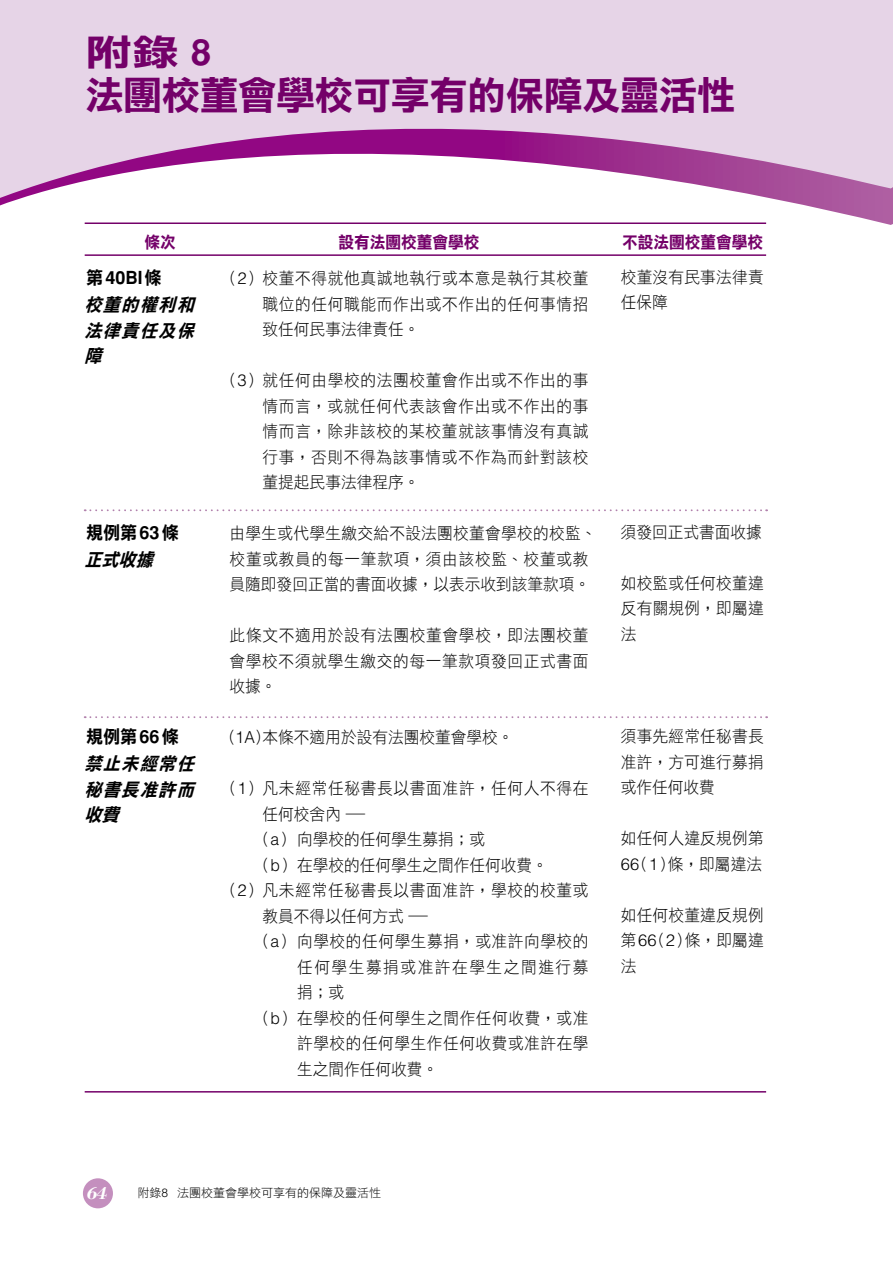
<style>
.page{position:relative;width:893px;height:1263px;background:#fff}
.page>*{position:absolute;margin:0;border:0;box-sizing:border-box;transform-origin:0 0}
.t1{font:39px "DF Li Hei Bd HK BF";letter-spacing:-.02em;color:#740069}
.t2{font:36px "DF Li Hei Bd HK BF";color:#740069;scale:1.31 1}
.t3{font:italic 18px/26px "DF Li Hei Bd HK BF";color:#000;text-align:justify;scale:.95 1}
.t4{font:18px/27px "DF Li Hei Bd HK BF";color:#000;scale:.95 1}
.t5{font:700 18px "Helvetica";color:#000}
.t6{font:italic 700 18px "Bodoni";color:#fff}
.t7{font:16.5px/25.5px "DF Li Hei Lt HK BF";letter-spacing:.035em;color:#000;text-align:justify;scale:.95 1}
.t8{font:16.5px "DF Li Hei Lt HK BF";color:#000;scale:.95 1}
.t9{font:16.5px/25.5px "DF Li Hei Lt HK BF";letter-spacing:.015em;color:#000;scale:.95 1}
.t10{font:16.5px "DF Li Hei Bd HK BF";color:#740069;scale:.95 1}
.t11{font:16.5px "DF Li Hei Lt HK BF";letter-spacing:.1em;color:#000;scale:.95 1}
.t12{font:12px "DF Li Hei Lt HK BF";color:#000}
.s1{font-family:"Helvetica";font-weight:700}
.s2{font-family:"DF Li Hei Bd HK BF";font-weight:400}
.s3{font-style:italic}
.s4{font-style:normal}
.s5{font-family:"Helvetica";font-weight:700;font-style:normal}
.s6{font-family:"Helvetica";font-weight:300}
</style>
<div class="page">
<svg style="left:0;top:0;width:892px;height:225px"></svg>
<svg style="left:892px;top:0;width:1px;height:225px"></svg>
<div style="left:83px;top:1178px;width:30px;height:30px;background:#c48fbe;border-radius:50%"></div>
<hr style="left:85px;top:222px;width:681px;height:2px;background:#740069">
<hr style="left:85px;top:254px;width:681px;height:2px;background:#740069">
<svg style="left:85px;top:509px;width:682px;height:2px"></svg>
<svg style="left:85px;top:716px;width:682px;height:2px"></svg>
<hr style="left:85px;top:1091px;width:681px;height:1px;background:#740069">
<h2 class="t2" style="left:85px;top:34px;width:98px">附錄 <span class="s1">8</span></h2>
<h1 class="t1" style="left:85px;top:75px;width:652px">法團校董會學校可享有的保障及靈活性</h1>
<p class="t10" style="left:144px;top:234px;width:34px">條次</p>
<p class="t10" style="left:339px;top:234px;width:150px">設有法團校董會學校</p>
<p class="t10" style="left:622px;top:234px;width:150px">不設法團校董會學校</p>
<p class="t5" style="left:86px;top:267px;width:77px"><span class="s2">第</span>40BI<span class="s2">條</span></p>
<p class="t3" style="left:84px;top:293px;width:122px;line-height:25.5px">校董的權利和法律責任及保障</p>
<p class="t4" style="left:84px;top:520px;width:101px">規例第<span class="s1">63</span>條<span class="s3">正式收據</span></p>
<p class="t3" style="left:84px;top:724px;width:122px;text-align:left"><span class="s4">規例第</span><span class="s5">66</span><span class="s4">條</span>禁止未經常任秘書長准許而收費</p>
<p class="t7" style="left:263px;top:266px;width:344px;text-indent:-41px">（<span class="s6">2</span>）校董不得就他真誠地執行或本意是執行其校董職位的任何職能而作出或不作出的任何事情招致任何民事法律責任。</p>
<p class="t7" style="left:263px;top:368px;width:345px;text-indent:-41px">（<span class="s6">3</span>）就任何由學校的法團校董會作出或不作出的事情而言，或就任何代表該會作出或不作出的事情而言，除非該校的某校董就該事情沒有真誠行事，否則不得為該事情或不作為而針對該校董提起民事法律程序。</p>
<p class="t7" style="left:230px;top:521px;width:388px;text-align:left">由學生或代學生繳交給不設法團校董會學校的校監、校董或教員的每一筆款項，須由該校監、校董或教員隨即發回正當的書面收據，以表示收到該筆款項。</p>
<p class="t7" style="left:230px;top:623px;width:379px">此條文不適用於設有法團校董會學校，即法團校董會學校不須就學生繳交的每一筆款項發回正式書面收據。</p>
<p class="t8" style="left:221px;top:729px;width:309px">（<span class="s6">1A</span>）本條不適用於設有法團校董會學校。</p>
<p class="t7" style="left:222px;top:776px;width:388px">（<span class="s6">1</span>）凡未經常任秘書長以書面准許，任何人不得在</p>
<p class="t7" style="left:263px;top:802px;width:111px">任何校舍內 —</p>
<p class="t8" style="left:255px;top:831px;width:244px">（<span class="s6">a</span>）向學校的任何學生募捐；或</p>
<p class="t8" style="left:255px;top:856px;width:310px">（<span class="s6">b</span>）在學校的任何學生之間作任何收費。</p>
<p class="t7" style="left:222px;top:878px;width:388px">（<span class="s6">2</span>）凡未經常任秘書長以書面准許，學校的校董或</p>
<p class="t8" style="left:263px;top:907px;width:177px">教員不得以任何方式 —</p>
<p class="t7" style="left:255px;top:929px;width:353px">（<span class="s6">a</span>）向學校的任何學生募捐，或准許向學校的</p>
<p class="t11" style="left:297px;top:958px;width:308px">任何學生募捐或准許在學生之間進行募</p>
<p class="t7" style="left:297px;top:980px;width:51px">捐；或</p>
<p class="t7" style="left:255px;top:1006px;width:353px">（<span class="s6">b</span>）在學校的任何學生之間作任何收費，或准</p>
<p class="t7" style="left:297px;top:1031px;width:308px">許學校的任何學生作任何收費或准許在學</p>
<p class="t8" style="left:297px;top:1060px;width:150px">生之間作任何收費。</p>
<p class="t9" style="left:621px;top:265px;width:152px">校董沒有民事法律責任保障</p>
<p class="t8" style="left:621px;top:524px;width:150px">須發回正式書面收據</p>
<p class="t7" style="left:621px;top:571px;width:152px">如校監或任何校董違反有關規例，即屬違法</p>
<p class="t7" style="left:621px;top:724px;width:152px">須事先經常任秘書長准許，方可進行募捐或作任何收費</p>
<p class="t9" style="left:621px;top:826px;width:152px">如任何人違反規例第<br><span class="s6">66</span>（<span class="s6">1</span>）條，即屬違法</p>
<p class="t7" style="left:621px;top:903px;width:152px">如任何校董違反規例第<span class="s6">66</span>（<span class="s6">2</span>）條，即屬違法</p>
<p class="t6" style="left:87px;top:1182px;width:11px">64</p>
<p class="t12" style="left:137px;top:1186px;width:245px">附錄<span class="s6">8</span> 法團校董會學校可享有的保障及靈活性</p>
</div>
